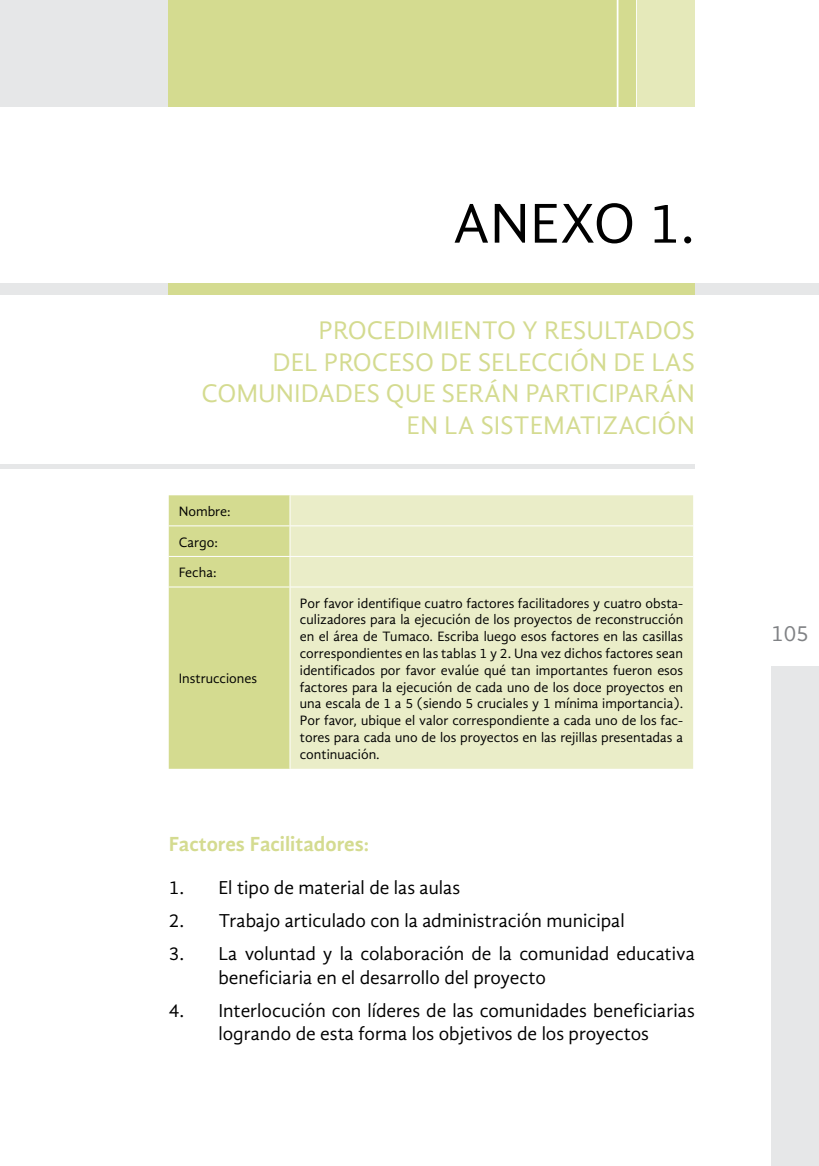
<style>
.page{position:relative;width:819px;height:1166px;background:#fff}
.page>*{position:absolute;margin:0;border:0;box-sizing:border-box;transform-origin:0 0}
.t1{font:57.75px "Gandhi Sans";color:#000}
.t2{font:26.25px/31.5px "Gandhi Sans";letter-spacing:.325em;color:#d4db90}
.t3{font:22.75px "Gandhi Sans";color:#808285}
.t4{font:700 21px "Gandhi Sans";color:#d4db90}
.t5{font:19.25px/23.1px "Gandhi Sans";color:#000}
.t6{font:14px/16.8px "Gandhi Sans";color:#000}
</style>
<div class="page">
<div style="left:0;top:0;width:169px;height:107px;background:#e6e7e8"></div>
<div style="left:169px;top:0;width:525px;height:107px;background:#d4db90"></div>
<svg style="left:616px;top:0;width:21px;height:107px"></svg>
<div style="left:637px;top:0;width:57px;height:107px;background:#e5e9ba"></div>
<div style="left:771px;top:666px;width:48px;height:500px;background:#e6e7e8"></div>
<div style="left:0;top:283px;width:190px;height:11px;background:#e6e7e8"></div>
<div style="left:694px;top:283px;width:125px;height:11px;background:#e6e7e8"></div>
<div style="left:169px;top:283px;width:525px;height:11px;background:#d4db90"></div>
<div style="left:290px;top:495px;width:403px;height:274px;background:#eaedc8"></div>
<hr style="left:290px;top:525px;width:403px;height:1px;background:#fff">
<hr style="left:290px;top:556px;width:403px;height:1px;background:#fff">
<div style="left:169px;top:495px;width:121px;height:274px;background:#d4db90"></div>
<hr style="left:169px;top:586px;width:121px;height:1px;background:#fff">
<hr style="left:290px;top:586px;width:403px;height:1px;background:#fff">
<hr style="left:289px;top:587px;width:1px;height:182px;background:#fff">
<div style="left:0;top:464px;width:694px;height:5px;background:#e6e7e8"></div>
<h1 class="t1" style="left:453px;top:190px;width:243px">ANEXO 1.</h1>
<h2 class="t2" style="left:318px;top:315px;width:30px">Procedimien</h2>
<h2 class="t2" style="left:482px;top:315px;width:78px">toyresul</h2>
<h2 class="t2" style="left:614px;top:315px;width:32px">tados</h2>
<h2 class="t2" style="left:272px;top:346px;width:15px">del</h2>
<h2 class="t2" style="left:324px;top:346px;width:17px">proceso</h2>
<h2 class="t2" style="left:440px;top:346px;width:53px">de selección</h2>
<h2 class="t2" style="left:613px;top:346px;width:53px">de las</h2>
<h2 class="t2" style="left:201px;top:378px;width:17px">comunidades</h2>
<h2 class="t2" style="left:386px;top:378px;width:17px">que</h2>
<h2 class="t2" style="left:442px;top:378px;width:16px">serán</h2>
<h2 class="t2" style="left:406px;top:378px;width:193px;text-indent:119px">participarán enlasistema</h2>
<h2 class="t2" style="left:579px;top:409px;width:31px">tización</h2>
<p class="t6" style="left:179px;top:496px;width:53px;line-height:30.6px">Nombre:<br>Cargo:<br>Fecha:</p>
<p class="t6" style="left:179px;top:670px;width:80px">Instrucciones</p>
<p class="t6" style="left:300px;top:594px;width:385px;text-align:justify">Por favor identifique cuatro factores facilitadores y cuatro obsta&shy;culizadores para la ejecución de los proyectos de reconstrucción en el área de Tumaco. Escriba luego esos factores en las casillas correspondientes en las tablas 1 y 2. Una vez dichos factores sean identificados por favor evalúe qué tan importantes fueron esos factores para la ejecución de cada uno de los doce proyectos en una escala de 1 a 5 (siendo 5 cruciales y 1 mínima importancia).<br>Por favor, ubique el valor correspondiente a cada uno de los fac&shy;tores para cada uno de los proyectos en las rejillas presentadas a continuación.</p>
<h3 class="t4" style="left:169px;top:832px;width:202px">Factores Facilitadores:</h3>
<h3 class="t5" style="left:169px;top:876px;width:293px">1. El tipo de material de las aulas</h3>
<h3 class="t5" style="left:169px;top:909px;width:457px">2. Trabajo articulado con la administración municipal</h3>
<h3 class="t5" style="left:218px;top:942px;width:478px;text-indent:-50px">3. La voluntad y la colaboración de la comunidad educativa beneficiaria en el desarrollo del proyecto</h3>
<h3 class="t5" style="left:169px;top:998px;width:527px;text-align:center">4. Interlocución con líderes de las comunidades beneficiarias logrando de esta forma los objetivos de los proyectos</h3>
<h3 class="t3" style="left:771px;top:621px;width:39px">105</h3>
</div>
